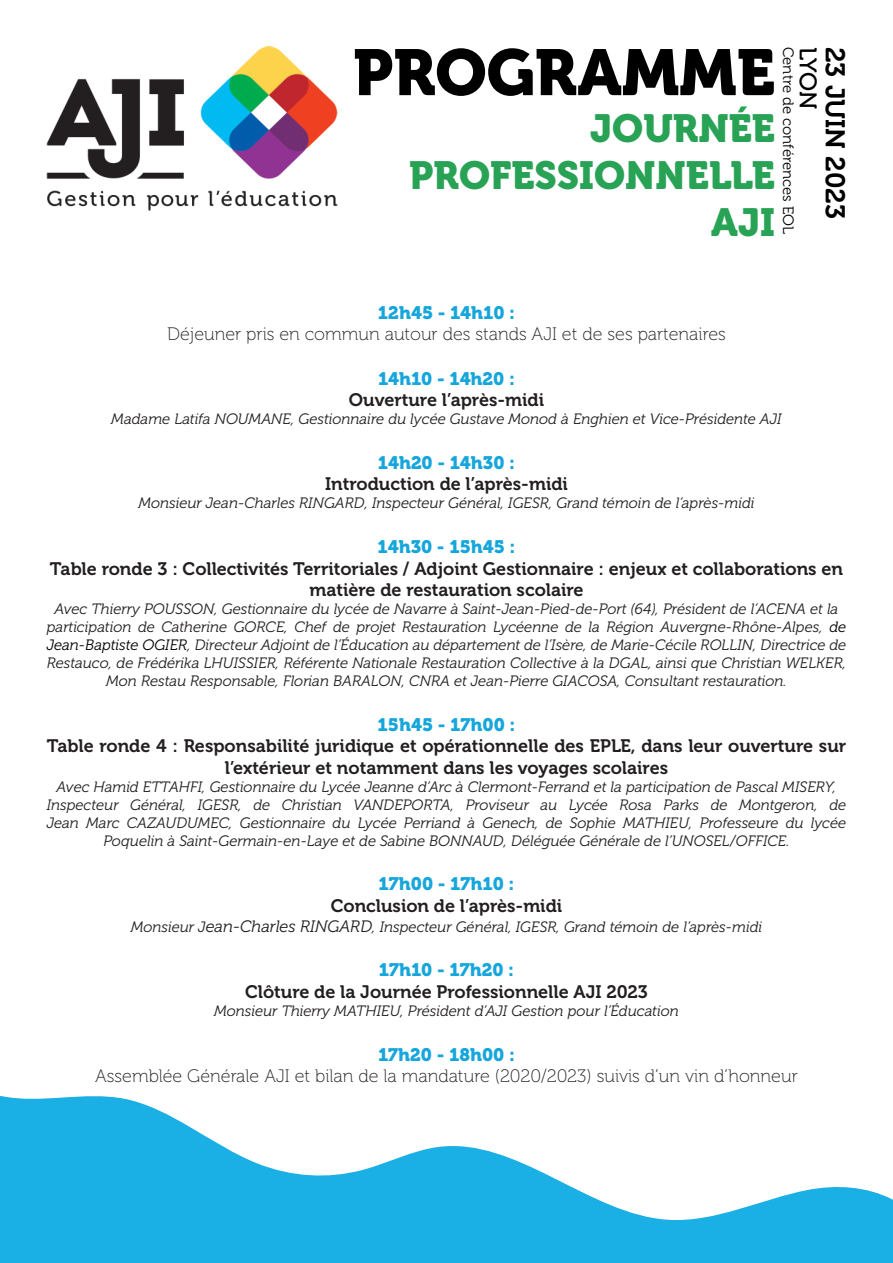
<style>
.page{position:relative;width:893px;height:1263px;background:#fff}
.page>*{position:absolute;margin:0;border:0;box-sizing:border-box;transform-origin:0 0}
.t1{font:64.5px "Museo 900";color:#000}
.t2{font:39px "Museo 900";color:#28a254}
.t3{font:27px "Museo 700";color:#000}
.t4{font:24px "Museo 500";color:#000}
.t5{font:18px/21.6px "Museo 700";color:#231f20;text-align:center}
.t6{font:18px "Museo 100";color:#231f20}
.t7{font:18px "Museo 900";color:#16a6dc}
.t8{font:italic 15px/18px "Museo 300";color:#231f20;text-align:center}
.t9{font:15px "Museo 300";color:#000}
.s1{color:#000}
.s2{font-size:16.5px}
</style>
<div class="page">
<svg style="left:0;top:1096px;width:893px;height:167px;fill:#1aafe5"></svg>
<img style="left:47px;top:47px;width:290px;height:163px">
<p class="t1" style="left:353px;top:36px;width:423px">PROGRAMME</p>
<p class="t2" style="left:590px;top:106px;width:186px">JOURNÉE</p>
<p class="t2" style="left:409px;top:153px;width:367px">PROFESSIONNELLE</p>
<p class="t2" style="left:711px;top:200px;width:65px">AJI</p>
<p class="t9" style="left:796px;top:47px;width:189px;rotate:90deg">Centre de conférences EOL</p>
<p class="t4" style="left:821px;top:47px;width:64px;rotate:90deg">LYON</p>
<p class="t3" style="left:850px;top:47px;width:174px;rotate:90deg">23 JUIN 2023</p>
<p class="t7" style="left:378px;top:302px;width:139px">12h45 - 14h10 :</p>
<p class="t6" style="left:167px;top:324px;width:560px">Déjeuner pris en commun autour des stands AJI et de ses partenaires</p>
<p class="t7" style="left:378px;top:368px;width:138px">14h10 - 14h20 :</p>
<p class="t5" style="left:349px;top:390px;width:197px">Ouverture l’après-midi</p>
<p class="t8" style="left:111px;top:410px;width:672px">Madame Latifa NOUMANE, Gestionnaire du lycée Gustave Monod à Enghien et Vice-Présidente AJI</p>
<p class="t7" style="left:378px;top:452px;width:139px">14h20 - 14h30 :</p>
<p class="t5" style="left:325px;top:474px;width:244px">Introduction de l’après-midi</p>
<p class="t8" style="left:138px;top:494px;width:618px">Monsieur Jean-Charles RINGARD, Inspecteur Général, IGESR, Grand témoin de l’après-midi</p>
<p class="t7" style="left:378px;top:536px;width:139px">14h30 - 15h45 :</p>
<p class="t5" style="left:50px;top:558px;width:795px">Table ronde 3 : Collectivités Territoriales / Adjoint Gestionnaire : enjeux et collaborations en matière de restauration scolaire</p>
<p class="t8" style="left:55px;top:600px;width:785px">Avec Thierry POUSSON, Gestionnaire du lycée de Navarre à Saint-Jean-Pied-de-Port (64), Président de l’ACENA et la</p>
<p class="t8" style="left:47px;top:618px;width:801px">participation de Catherine GORCE, Chef de projet Restauration Lycéenne de la Région Auvergne-Rhône-Alpes, <span class="s1">de Jean-Baptiste OGIER</span>, Directeur Adjoint de l’Éducation au département de l’Isère, de Marie-Cécile ROLLIN, Directrice de Restauco, de Frédérika LHUISSIER, Référente Nationale Restauration Collective à la DGAL, ainsi que Christian WELKER, Mon Restau Responsable, Florian BARALON, CNRA et Jean-Pierre GIACOSA, Consultant restauration.</p>
<p class="t7" style="left:378px;top:714px;width:139px">15h45 - 17h00 :</p>
<p class="t5" style="left:47px;top:735px;width:801px">Table ronde 4 : Responsabilité juridique et opérationnelle des EPLE, dans leur ouverture sur l’extérieur et notamment dans les voyages scolaires</p>
<p class="t8" style="left:57px;top:778px;width:781px">Avec Hamid ETTAHFI, Gestionnaire du Lycée Jeanne d’Arc à Clermont-Ferrand et la participation de Pascal MISERY,</p>
<p class="t8" style="left:47px;top:796px;width:801px">Inspecteur Général, IGESR, de Christian VANDEPORTA, Proviseur au Lycée Rosa Parks de Montgeron, de<br>Jean Marc CAZAUDUMEC, Gestionnaire du Lycée Perriand à Genech, de Sophie MATHIEU, Professeure du lycée<br>Poquelin à Saint-Germain-en-Laye et de Sabine BONNAUD, Déléguée Générale de l’UNOSEL/OFFICE.</p>
<p class="t7" style="left:379px;top:874px;width:137px">17h00 - 17h10 :</p>
<p class="t5" style="left:331px;top:895px;width:233px">Conclusion de l’après-midi</p>
<p class="t8" style="left:131px;top:918px;width:633px">Monsieur J<span class="s2">ean-Charles RINGARD</span>, Inspecteur Général, IGESR, Grand témoin de l’après-midi</p>
<p class="t7" style="left:379px;top:960px;width:137px">17h10 - 17h20 :</p>
<p class="t5" style="left:245px;top:981px;width:404px">Clôture de la Journée Professionnelle AJI 2023</p>
<p class="t8" style="left:214px;top:1002px;width:466px">Monsieur Thierry MATHIEU, Président d’AJI Gestion pour l’Éducation</p>
<p class="t7" style="left:378px;top:1044px;width:138px">17h20 - 18h00 :</p>
<p class="t6" style="left:95px;top:1066px;width:704px">Assemblée Générale AJI et bilan de la mandature (2020/2023) suivis d’un vin d’honneur</p>
</div>
